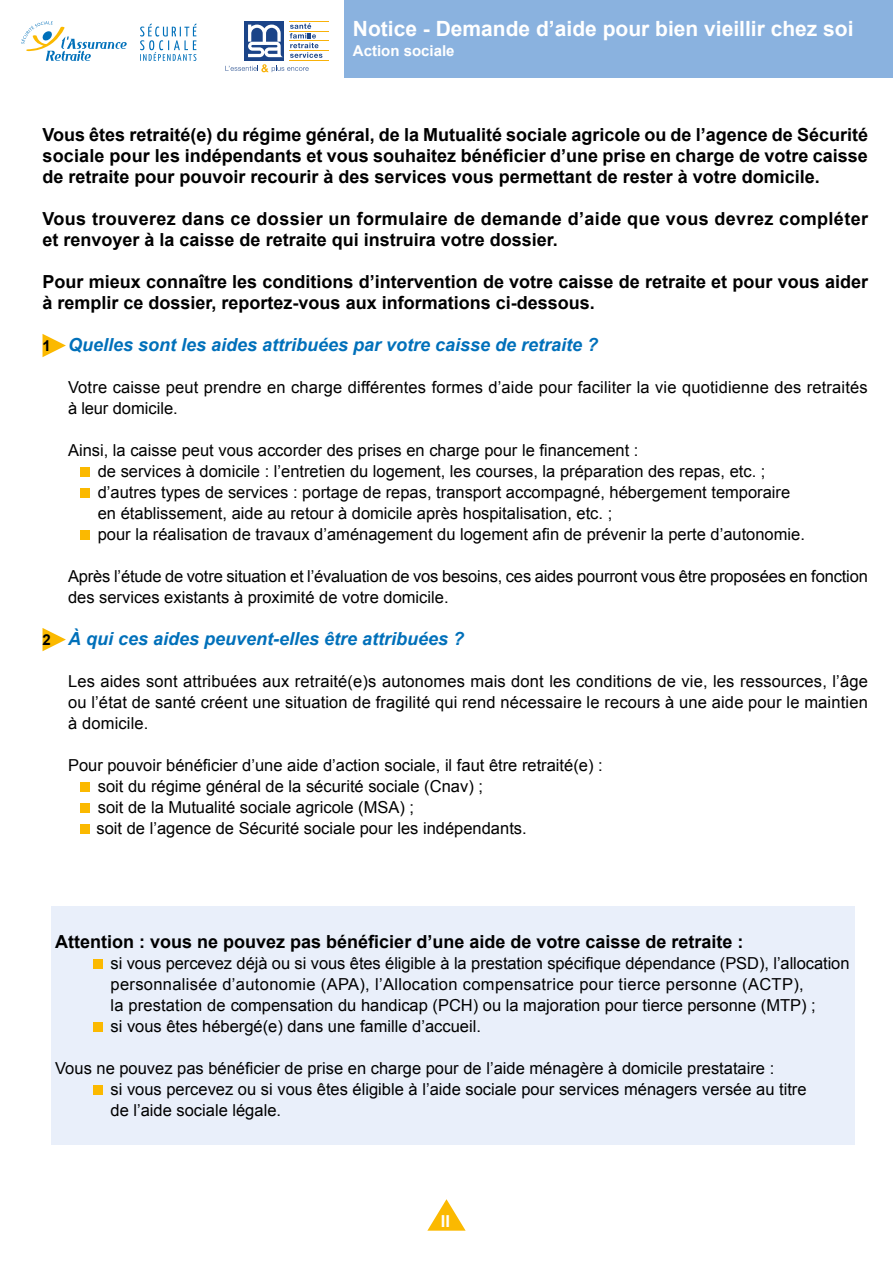
<style>
.page{position:relative;width:893px;height:1263px;background:#fff}
.page>*{position:absolute;margin:0;border:0;box-sizing:border-box;transform-origin:0 0}
.Paragraph_Style4{font:700 21px "Arial";color:#fff}
.t1{font:700 18px/21px "Arial";color:#000;text-align:justify}
.t2{font:700 18px/21px "Arial";letter-spacing:.02em;color:#000}
.t3{font:italic 700 18px "Arial";color:#0070ba}
.Puce-1__RectJaune{font:16.5px/21px "Arial";color:#000}
.Paragraph_Style4-2{font:700 16.5px "Arial";color:#fff}
.Paragraph_Style4-3{font:700 15px "Arial";color:#fff}
.s1{font-style:normal;font-size:15px;color:#000}
</style>
<div class="page">
<svg style="left:43px;top:334px;width:23px;height:23px"></svg>
<svg style="left:43px;top:628px;width:23px;height:23px"></svg>
<div style="left:51px;top:906px;width:803px;height:239px;background:#e9effa"></div>
<div style="left:93px;top:959px;width:10px;height:10px;background:#fbb900"></div>
<div style="left:93px;top:1022px;width:10px;height:10px;background:#fbb900"></div>
<div style="left:93px;top:1085px;width:10px;height:10px;background:#fbb900"></div>
<svg style="left:427px;top:1199px;width:39px;height:32px"></svg>
<svg style="left:21px;top:21px;width:106px;height:40px"></svg>
<svg style="left:140px;top:23px;width:57px;height:38px"></svg>
<svg style="left:290px;top:23px;width:32px;height:35px"></svg>
<hr style="left:289px;top:21px;width:39px;height:1px;background:#f8b10a">
<hr style="left:289px;top:31px;width:39px;height:1px;background:#f8b10a">
<hr style="left:289px;top:41px;width:39px;height:1px;background:#f8b10a">
<hr style="left:289px;top:50px;width:39px;height:1px;background:#f8b10a">
<hr style="left:289px;top:60px;width:39px;height:1px;background:#f8b10a">
<svg style="left:245px;top:21px;width:39px;height:39px"></svg>
<svg style="left:248px;top:25px;width:36px;height:32px"></svg>
<svg style="left:225px;top:64px;width:84px;height:8px"></svg>
<div style="left:81px;top:467px;width:9px;height:10px;background:#fbb900"></div>
<div style="left:81px;top:488px;width:9px;height:10px;background:#fbb900"></div>
<div style="left:81px;top:530px;width:9px;height:10px;background:#fbb900"></div>
<div style="left:81px;top:782px;width:9px;height:10px;background:#fbb900"></div>
<div style="left:81px;top:803px;width:9px;height:10px;background:#fbb900"></div>
<div style="left:81px;top:824px;width:9px;height:10px;background:#fbb900"></div>
<div style="left:344px;top:0;width:549px;height:77px;background:#8ab2df"></div>
<p class="Paragraph_Style4" style="left:353px;top:15px;width:502px">Notice - Demande d’aide pour bien vieillir chez soi</p>
<p class="Paragraph_Style4-3" style="left:353px;top:41px;width:103px">Action sociale</p>
<p class="t1" style="left:43px;top:124px;width:827px">Vous êtes retraité(e) du régime général, de la Mutualité sociale agricole ou de l’agence de Sécurité sociale pour les indépendants et vous souhaitez bénéficier d’une prise en charge de votre caisse de retraite pour pouvoir recourir à des services vous permettant de rester à votre domicile.</p>
<p class="t2" style="left:43px;top:208px;width:827px">Vous trouverez dans ce dossier un formulaire de demande d’aide que vous devrez compléter et renvoyer à la caisse de retraite qui instruira votre dossier.</p>
<p class="t1" style="left:43px;top:271px;width:827px">Pour mieux connaître les conditions d’intervention de votre caisse de retraite et pour vous aider à remplir ce dossier, reportez-vous aux informations ci-dessous.</p>
<p class="t3" style="left:43px;top:332px;width:557px"><span class="s1">1</span> Quelles sont les aides attribuées par votre caisse de retraite ?</p>
<p class="Puce-1__RectJaune" style="left:68px;top:377px;width:801px">Votre caisse peut prendre en charge différentes formes d’aide pour faciliter la vie quotidienne des retraités à leur domicile.</p>
<p class="Puce-1__RectJaune" style="left:68px;top:440px;width:572px">Ainsi, la caisse peut vous accorder des prises en charge pour le financement :</p>
<p class="Puce-1__RectJaune" style="left:98px;top:461px;width:669px">de services à domicile : l’entretien du logement, les courses, la préparation des repas, etc. ;</p>
<p class="Puce-1__RectJaune" style="left:98px;top:482px;width:694px">d’autres types de services : portage de repas, transport accompagné, hébergement temporaire en établissement, aide au retour à domicile après hospitalisation, etc. ;</p>
<p class="Puce-1__RectJaune" style="left:98px;top:524px;width:709px">pour la réalisation de travaux d’aménagement du logement afin de prévenir la perte d’autonomie.</p>
<p class="Puce-1__RectJaune" style="left:68px;top:566px;width:801px">Après l’étude de votre situation et l’évaluation de vos besoins, ces aides pourront vous être proposées en fonction des services existants à proximité de votre domicile.</p>
<p class="t3" style="left:43px;top:626px;width:423px"><span class="s1">2</span> À qui ces aides peuvent-elles être attribuées ?</p>
<p class="Puce-1__RectJaune" style="left:68px;top:671px;width:801px;text-align:justify">Les aides sont attribuées aux retraité(e)s autonomes mais dont les conditions de vie, les ressources, l’âge ou l’état de santé créent une situation de fragilité qui rend nécessaire le recours à une aide pour le maintien à domicile.</p>
<p class="Puce-1__RectJaune" style="left:68px;top:755px;width:536px">Pour pouvoir bénéficier d’une aide d’action sociale, il faut être retraité(e) :</p>
<p class="Puce-1__RectJaune" style="left:98px;top:776px;width:387px">soit du régime général de la sécurité sociale (Cnav) ;</p>
<p class="Puce-1__RectJaune" style="left:98px;top:797px;width:318px">soit de la Mutualité sociale agricole (MSA) ;</p>
<p class="Puce-1__RectJaune" style="left:97px;top:818px;width:432px">soit de l’agence de Sécurité sociale pour les indépendants.</p>
<p class="t1" style="left:55px;top:931px;width:690px">Attention : vous ne pouvez pas bénéficier d’une aide de votre caisse de retraite :</p>
<p class="Puce-1__RectJaune" style="left:111px;top:953px;width:741px">si vous percevez déjà ou si vous êtes éligible à la prestation spécifique dépendance (PSD), l’allocation personnalisée d’autonomie (APA), l’Allocation compensatrice pour tierce personne (ACTP),<br>la prestation de compensation du handicap (PCH) ou la majoration pour tierce personne (MTP) ;</p>
<p class="Puce-1__RectJaune" style="left:111px;top:1016px;width:372px">si vous êtes hébergé(e) dans une famille d’accueil.</p>
<p class="Puce-1__RectJaune" style="left:55px;top:1058px;width:721px">Vous ne pouvez pas bénéficier de prise en charge pour de l’aide ménagère à domicile prestataire :</p>
<p class="Puce-1__RectJaune" style="left:111px;top:1079px;width:698px">si vous percevez ou si vous êtes éligible à l’aide sociale pour services ménagers versée au titre de l’aide sociale légale.</p>
<p class="Paragraph_Style4-2" style="left:441px;top:1210px;width:11px">II</p>
</div>
